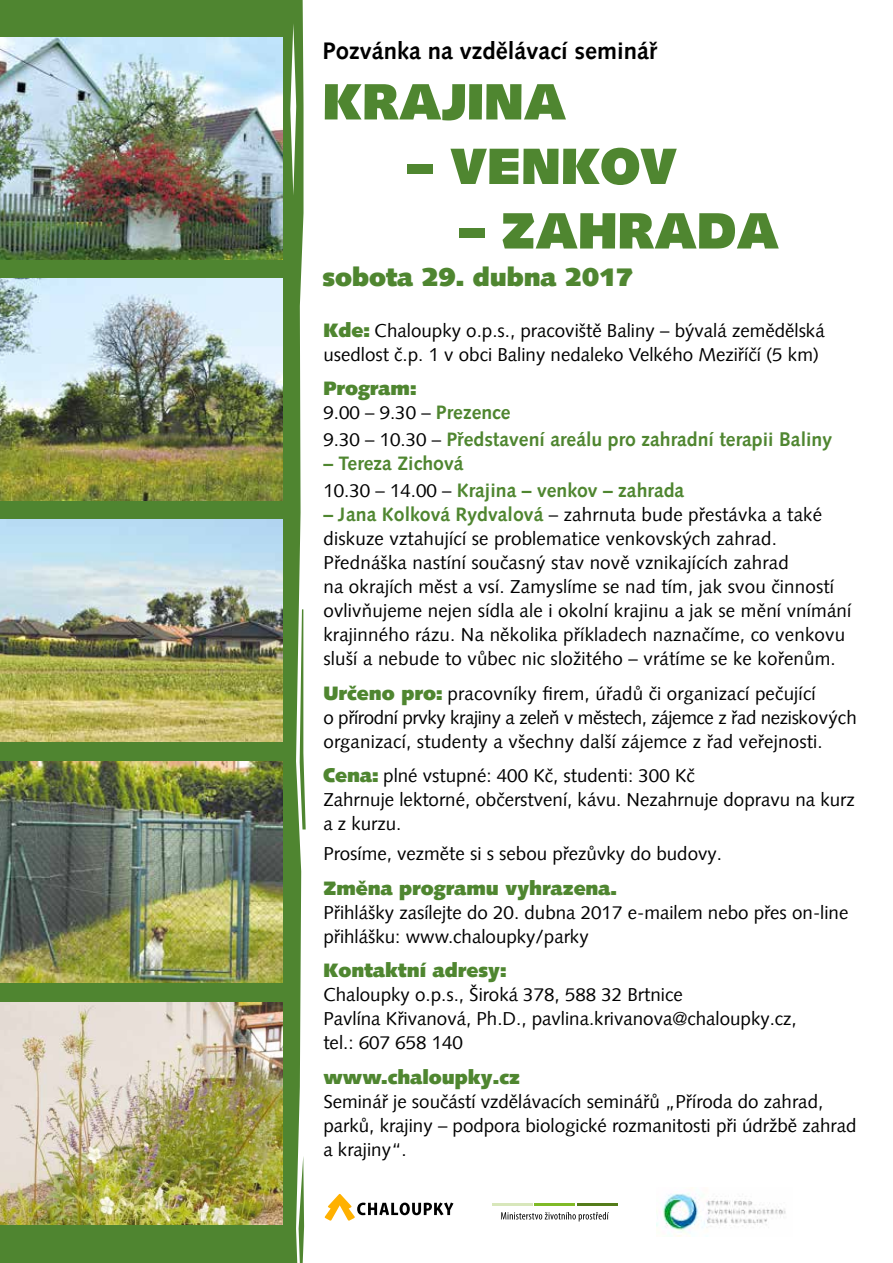
<style>
.page{position:relative;width:893px;height:1263px;background:#fff}
.page>*{position:absolute;margin:0;border:0;box-sizing:border-box;transform-origin:0 0}
.t1{font:900 51px "Syntax Com";color:#4f8630}
.t2{font:900 25.5px "Syntax Com";color:#4f8630}
.t3{font:700 24px "Syntax Com";color:#000}
.t4{font:700 19.5px/27px "Syntax Com";color:#4f8630}
.t5{font:900 19.5px "Syntax Com";color:#4f8630}
.t6{font:18.75px/24px "Syntax Com";color:#000}
.s1{font-weight:900;font-size:19.5px;color:#4f8630}
.s2{font-weight:700;font-size:19.5px;color:#4f8630}
.s3{font-weight:400;font-size:18.75px;color:#000}
</style>
<div class="page">
<svg style="left:0;top:0;width:306px;height:1263px;background:#609145"></svg>
<img style="left:656px;top:1188px;width:130px;height:48px">
<hr style="left:577px;top:1203px;width:40px;height:3px;background:#547c1a">
<hr style="left:492px;top:1203px;width:41px;height:3px;background:#d8e7bb">
<hr style="left:534px;top:1203px;width:41px;height:3px;background:#80ba27">
<svg style="left:501px;top:1212px;width:108px;height:9px"></svg>
<svg style="left:324px;top:1193px;width:129px;height:28px"></svg>
<img style="left:0;top:38px;width:283px;height:222px">
<img style="left:0;top:279px;width:283px;height:222px">
<img style="left:0;top:520px;width:283px;height:222px">
<img style="left:0;top:761px;width:283px;height:222px">
<img style="left:0;top:1002px;width:283px;height:222px">
<p class="t3" style="left:323px;top:37px;width:336px">Pozvánka na vzdělávací seminář</p>
<h1 class="t1" style="left:323px;top:69px;width:245px">KRAJINA</h1>
<h1 class="t1" style="left:408px;top:134px;width:271px">– VENKOV</h1>
<h1 class="t1" style="left:459px;top:198px;width:322px">– ZAHRADA</h1>
<h2 class="t2" style="left:323px;top:261px;width:312px">sobota 29. dubna 2017</h2>
<p class="t6" style="left:323px;top:318px;width:503px"><span class="s1">Kde:</span> Chaloupky o.p.s., pracoviště Baliny – bývalá zemědělská usedlost č.p. 1 v obci Baliny nedaleko Velkého Meziříčí (5 km)</p>
<p class="t5" style="left:323px;top:376px;width:95px">Program:</p>
<p class="t6" style="left:323px;top:401px;width:189px">9.00 – 9.30 – <span class="s2">Prezence</span></p>
<p class="t4" style="left:323px;top:426px;width:510px"><span class="s3">9.30 – 10.30 –</span> Představení areálu pro zahradní terapii Baliny</p>
<p class="t4" style="left:323px;top:450px;width:362px">– Tereza Zichová<br><span class="s3">10.30 – 14.00 –</span> Krajina – venkov – zahrada</p>
<p class="t6" style="left:323px;top:503px;width:529px"><span class="s2">– Jana Kolková Rydvalová</span> – zahrnuta bude přestávka a také diskuze vztahující se problematice venkovských zahrad.<br>Přednáška nastíní současný stav nově vznikajících zahrad<br>na okrajích měst a vsí. Zamyslíme se nad tím, jak svou činností ovlivňujeme nejen sídla ale i okolní krajinu a jak se mění vnímání krajinného rázu. Na několika příkladech naznačíme, co venkovu sluší a nebude to vůbec nic složitého – vrátíme se ke kořenům.</p>
<p class="t6" style="left:323px;top:681px;width:535px"><span class="s1">Určeno pro:</span> pracovníky firem, úřadů či organizací pečující<br>o přírodní prvky krajiny a zeleň v městech, zájemce z řad neziskových organizací, studenty a všechny další zájemce z řad veřejnosti.</p>
<p class="t6" style="left:323px;top:764px;width:533px"><span class="s1">Cena:</span> plné vstupné: 400 Kč, studenti: 300 Kč<br>Zahrnuje lektorné, občerstvení, kávu. Nezahrnuje dopravu na kurz a z kurzu.</p>
<p class="t6" style="left:323px;top:842px;width:400px">Prosíme, vezměte si s sebou přezůvky do budovy.</p>
<p class="t5" style="left:323px;top:876px;width:295px">Změna programu vyhrazena.</p>
<p class="t6" style="left:323px;top:900px;width:526px">Přihlášky zasílejte do 20. dubna 2017 e-mailem nebo přes on-line přihlášku: www.chaloupky/parky</p>
<p class="t5" style="left:323px;top:958px;width:185px">Kontaktní adresy:</p>
<p class="t6" style="left:323px;top:983px;width:475px">Chaloupky o.p.s., Široká 378, 588 32 Brtnice<br>Pavlína Křivanová, Ph.D., pavlina.krivanova@chaloupky.cz, tel.: 607 658 140</p>
<p class="t5" style="left:323px;top:1065px;width:198px">www.chaloupky.cz</p>
<p class="t6" style="left:323px;top:1089px;width:535px">Seminář je součástí vzdělávacích seminářů „Příroda do zahrad, parků, krajiny – podpora biologické rozmanitosti při údržbě zahrad a krajiny“.</p>
</div>
